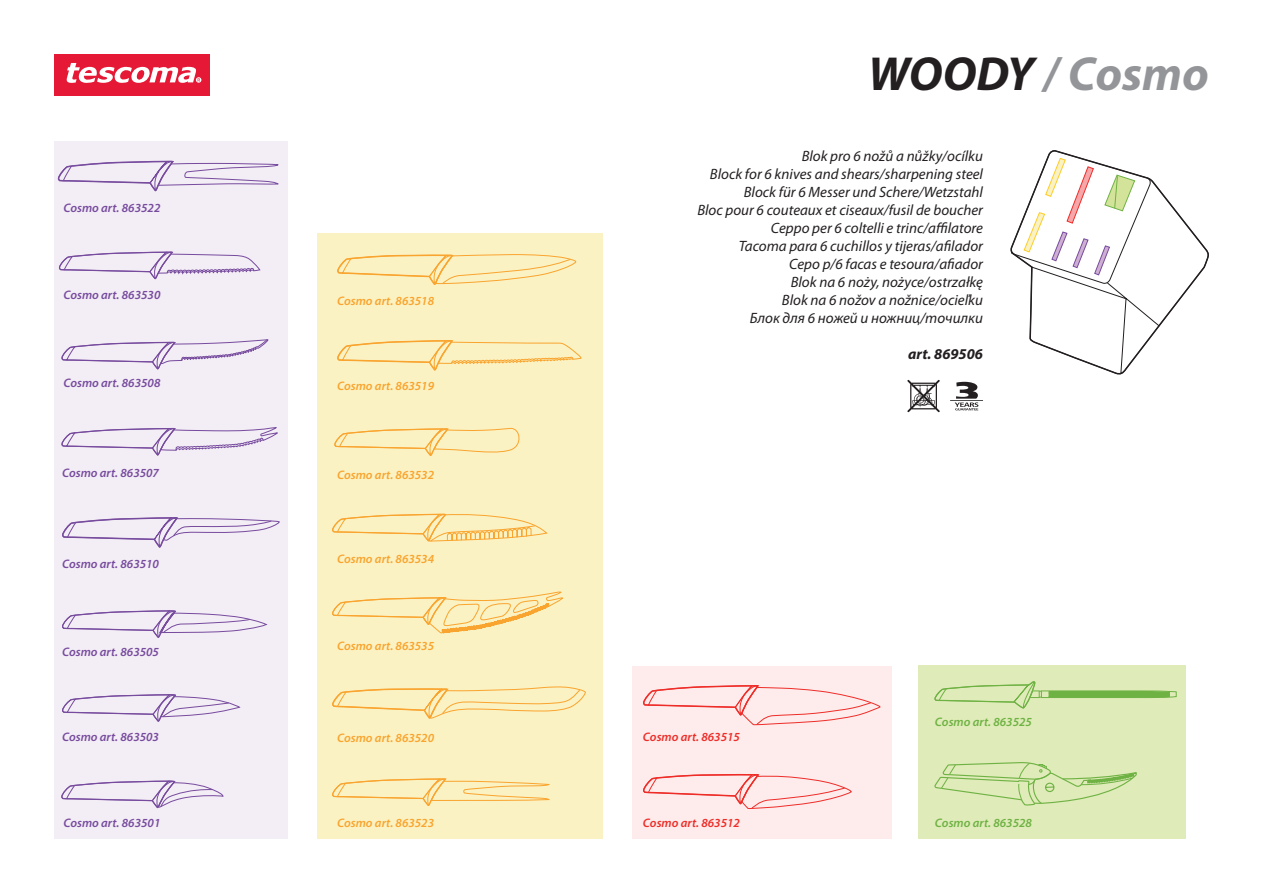
<style>
.page{position:relative;width:1263px;height:893px;background:#fff}
.page>*{position:absolute;margin:0;border:0;box-sizing:border-box;transform-origin:0 0}
.t1{font:italic 700 48px "Myriad Pro";color:#939598}
.t2{font:italic 15px "Myriad Pro";color:#231f20}
.t3{font:italic 700 15px "Myriad Pro";color:#231f20}
.t4{font:italic 600 12.45px "Myriad Pro";color:#774b9e}
.t5{font:italic 600 12.45px "Myriad Pro";color:#f9a42e}
.t6{font:italic 600 12.45px "Myriad Pro";color:#ee2d29}
.t7{font:italic 600 12.45px "Myriad Pro";color:#6fb244}
.s1{color:#231f20}
</style>
<div class="page">
<div style="left:54px;top:142px;width:233px;height:697px;background:#f3edf5"></div>
<div style="left:317px;top:234px;width:285px;height:605px;background:#fbf2c3"></div>
<div style="left:632px;top:666px;width:259px;height:173px;background:#fdeceb"></div>
<div style="left:918px;top:666px;width:268px;height:173px;background:#dfebb8"></div>
<div style="left:54px;top:54px;width:155px;height:41px;background:#e51836"></div>
<svg style="left:67px;top:63px;width:134px;height:20px"></svg>
<svg style="left:61px;top:780px;width:163px;height:28px"></svg>
<svg style="left:62px;top:694px;width:178px;height:28px"></svg>
<svg style="left:62px;top:610px;width:206px;height:28px"></svg>
<svg style="left:62px;top:517px;width:218px;height:31px"></svg>
<svg style="left:61px;top:427px;width:217px;height:29px"></svg>
<svg style="left:61px;top:339px;width:208px;height:31px"></svg>
<svg style="left:59px;top:251px;width:202px;height:28px"></svg>
<svg style="left:57px;top:160px;width:222px;height:32px"></svg>
<svg style="left:337px;top:254px;width:240px;height:31px"></svg>
<svg style="left:337px;top:340px;width:245px;height:31px"></svg>
<svg style="left:334px;top:427px;width:186px;height:29px"></svg>
<svg style="left:332px;top:513px;width:216px;height:29px"></svg>
<svg style="left:332px;top:591px;width:231px;height:43px"></svg>
<svg style="left:332px;top:686px;width:254px;height:33px"></svg>
<svg style="left:332px;top:778px;width:218px;height:28px"></svg>
<svg style="left:643px;top:685px;width:238px;height:41px"></svg>
<svg style="left:643px;top:774px;width:209px;height:35px"></svg>
<svg style="left:934px;top:762px;width:203px;height:44px"></svg>
<svg style="left:950px;top:382px;width:33px;height:28px"></svg>
<svg style="left:907px;top:380px;width:33px;height:32px"></svg>
<svg style="left:1010px;top:150px;width:199px;height:225px"></svg>
<svg style="left:934px;top:681px;width:243px;height:28px"></svg>
<p class="t1" style="left:868px;top:43px;width:342px"><span class="s1">WOODY</span> / Cosmo</p>
<p class="t4" style="left:63px;top:200px;width:99px">Cosmo art. 863522</p>
<p class="t4" style="left:63px;top:287px;width:99px">Cosmo art. 863530</p>
<p class="t5" style="left:337px;top:292px;width:99px">Cosmo art. 863518</p>
<p class="t2" style="left:802px;top:147px;width:183px">Blok pro 6 nožů a nůžky/ocílku</p>
<p class="t2" style="left:710px;top:165px;width:275px">Block for 6 knives and shears/sharpening steel</p>
<p class="t2" style="left:744px;top:183px;width:241px">Block für 6 Messer und Schere/Wetzstahl</p>
<p class="t2" style="left:697px;top:201px;width:287px">Bloc pour 6 couteaux et ciseaux/fusil de boucher</p>
<p class="t2" style="left:771px;top:219px;width:214px">Ceppo per 6 coltelli e trinc/affilatore</p>
<p class="t2" style="left:739px;top:237px;width:246px">Tacoma para 6 cuchillos y tijeras/afilador</p>
<p class="t2" style="left:789px;top:255px;width:195px">Cepo p/6 facas e tesoura/afiador</p>
<p class="t2" style="left:791px;top:273px;width:194px">Blok na 6 noży, nożyce/ostrzałkę</p>
<p class="t2" style="left:782px;top:291px;width:203px">Blok na 6 nožov a nožnice/ocieľku</p>
<p class="t2" style="left:750px;top:309px;width:235px">Блок для 6 ножей и ножниц/точилки</p>
<p class="t3" style="left:908px;top:345px;width:76px">art. 869506</p>
<p class="t4" style="left:63px;top:375px;width:99px">Cosmo art. 863508</p>
<p class="t5" style="left:337px;top:378px;width:99px">Cosmo art. 863519</p>
<p class="t4" style="left:62px;top:465px;width:99px">Cosmo art. 863507</p>
<p class="t5" style="left:337px;top:467px;width:99px">Cosmo art. 863532</p>
<p class="t4" style="left:62px;top:556px;width:99px">Cosmo art. 863510</p>
<p class="t5" style="left:337px;top:551px;width:99px">Cosmo art. 863534</p>
<p class="t4" style="left:62px;top:643px;width:99px">Cosmo art. 863505</p>
<p class="t5" style="left:337px;top:637px;width:99px">Cosmo art. 863535</p>
<p class="t7" style="left:935px;top:714px;width:99px">Cosmo art. 863525</p>
<p class="t4" style="left:62px;top:729px;width:99px">Cosmo art. 863503</p>
<p class="t5" style="left:337px;top:729px;width:99px">Cosmo art. 863520</p>
<p class="t6" style="left:643px;top:729px;width:99px">Cosmo art. 863515</p>
<p class="t4" style="left:63px;top:815px;width:99px">Cosmo art. 863501</p>
<p class="t5" style="left:337px;top:814px;width:99px">Cosmo art. 863523</p>
<p class="t7" style="left:935px;top:815px;width:99px">Cosmo art. 863528</p>
<p class="t6" style="left:643px;top:815px;width:99px">Cosmo art. 863512</p>
</div>
